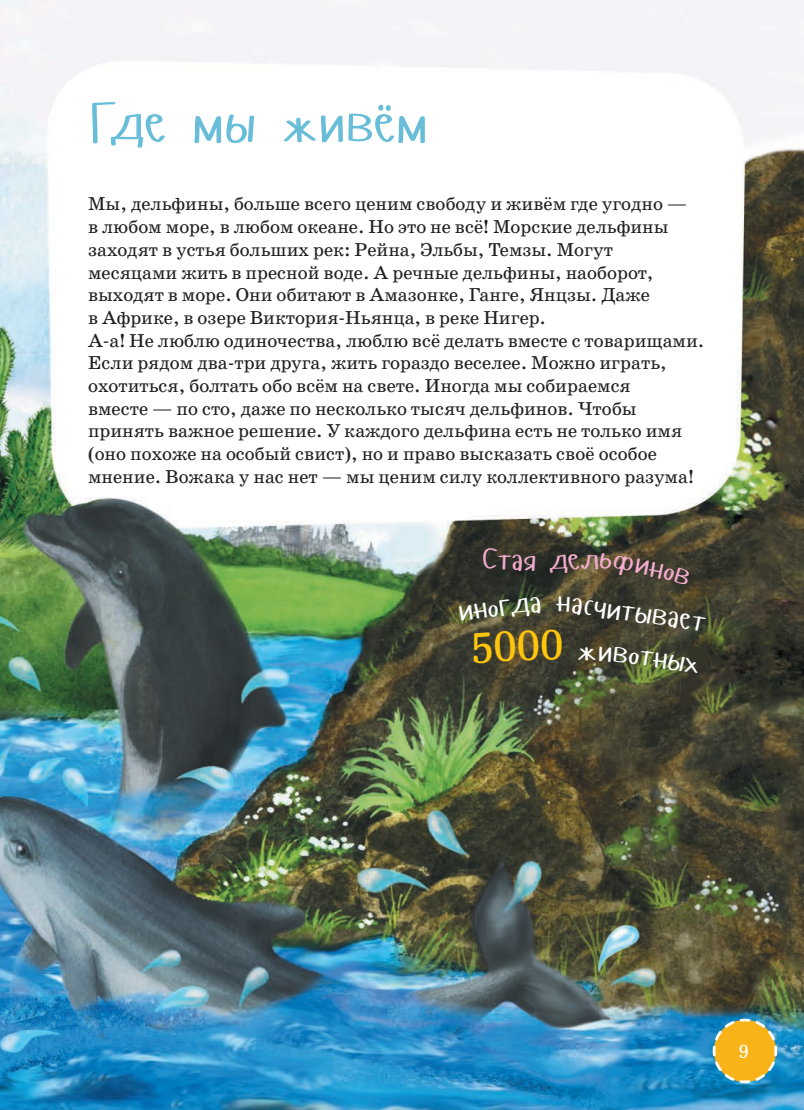
<style>
.page{position:relative;width:804px;height:1110px;background:#fff}
.page>*{position:absolute;margin:0;border:0;box-sizing:border-box;transform-origin:0 0}
.t1{font:56.7px "Hangyaboly";color:#68bdd9}
.t2{font:31.05px "Hangyaboly";color:#fff}
.t3{font:31.05px "Hangyaboly";color:#f5adce}
.t4{font:18.9px/22.6px "School";color:#231f20}
.t5{font:18.9px "Marmelad";color:#fff}
</style>
<div class="page">
<img style="left:0;top:0;width:804px;height:1110px">
<svg style="left:711px;top:1017px;width:67px;height:67px;background:#b6ab59"></svg>
<svg style="left:512px;top:554px;width:23px;height:17px"></svg>
<svg style="left:549px;top:553px;width:141px;height:32px;background:#46422f"></svg>
<svg style="left:472px;top:596px;width:234px;height:78px;background:#454530"></svg>
<h1 class="t1" style="left:88px;top:99px;width:341px">Где мы живём</h1>
<p class="t4" style="left:88px;top:194px;width:618px">Мы, дельфины, больше всего ценим свободу и живём где угодно —<br>в любом море, в любом океане. Но это не всё! Морские дельфины заходят в устья больших рек: Рейна, Эльбы, Темзы. Могут месяцами жить в пресной воде. А речные дельфины, наоборот, выходят в море. Они обитают в Амазонке, Ганге, Янцзы. Даже<br>в Африке, в озере Виктория-Ньянца, в реке Нигер.<br>А-а! Не люблю одиночества, люблю всё делать вместе с товарищами.<br>Если рядом два-три друга, жить гораздо веселее. Можно играть, охотиться, болтать обо всём на свете. Иногда мы собираемся<br>вместе — по сто, даже по несколько тысяч дельфинов. Чтобы принять важное решение. У каждого дельфина есть не только имя (оно похоже на особый свист), но и право высказать своё особое мнение. Вожака у нас нет — мы ценим силу коллективного разума!</p>
<h2 class="t3" style="left:482px;top:546px;width:31px">Ст</h2>
<h2 class="t2" style="left:456px;top:598px;width:55px;rotate:-7deg">иног</h2>
<p class="t5" style="left:739px;top:1040px;width:12px">9</p>
</div>
